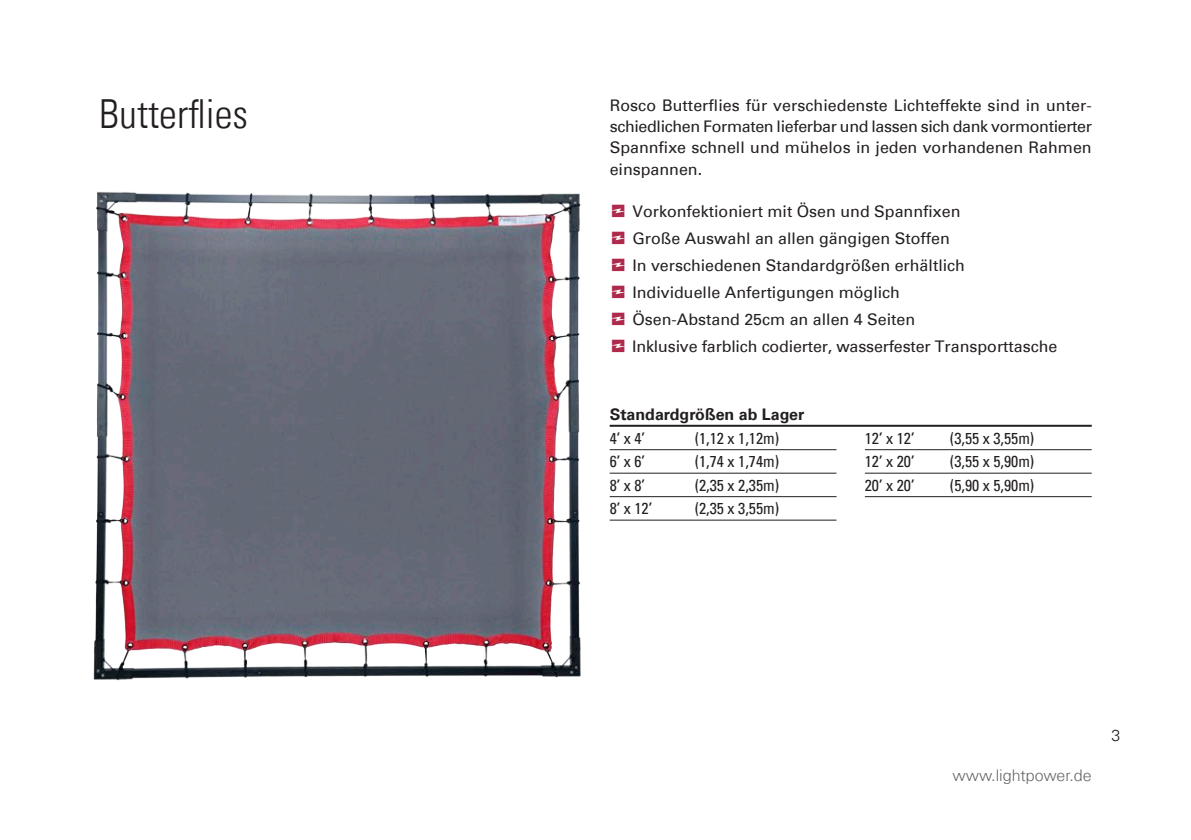
<style>
.page{position:relative;width:1191px;height:840px;background:#fff}
.page>*{position:absolute;margin:0;border:0;box-sizing:border-box;transform-origin:0 0}
.t1{font:40px "Univers Com 47 Light Cond";color:#231f20}
.t2{font:16px/26.8px "Univers Com 55 Roman";color:#231f20;text-align:justify}
.t3{font:condensed 16px "Univers Com 57";color:#231f20}
.t4{font:700 16px "Univers Com 65";color:#231f20}
.t5{font:300 16px "Univers Com 45";color:#636366}
.t6{font:300 16px "Univers Com 45";color:#231f20}
</style>
<div class="page">
<img style="left:93px;top:192px;width:633px;height:489px">
<hr style="left:609px;top:424px;width:482px;height:2px;background:#231f20">
<hr style="left:609px;top:449px;width:227px;height:1px;background:#231f20">
<hr style="left:609px;top:472px;width:227px;height:1px;background:#231f20">
<hr style="left:609px;top:496px;width:227px;height:1px;background:#231f20">
<hr style="left:609px;top:519px;width:227px;height:1px;background:#231f20">
<hr style="left:865px;top:449px;width:226px;height:1px;background:#231f20">
<hr style="left:865px;top:472px;width:226px;height:1px;background:#231f20">
<hr style="left:865px;top:496px;width:226px;height:1px;background:#231f20">
<svg style="left:612px;top:205px;width:12px;height:12px"></svg>
<svg style="left:612px;top:231px;width:12px;height:13px"></svg>
<svg style="left:612px;top:258px;width:12px;height:13px"></svg>
<svg style="left:612px;top:285px;width:12px;height:12px"></svg>
<svg style="left:612px;top:312px;width:12px;height:12px"></svg>
<svg style="left:612px;top:339px;width:12px;height:12px"></svg>
<h1 class="t1" style="left:99px;top:90px;width:150px">Butterflies</h1>
<p class="t2" style="left:609px;top:95px;width:484px;line-height:21.2px">Rosco Butterflies für verschiedenste Lichteffekte sind in unter&shy;schiedlichen Formaten lieferbar und lassen sich dank vormontierter Spannfixe schnell und mühelos in jeden vorhandenen Rahmen einspannen.</p>
<p class="t2" style="left:632px;top:198px;width:427px;text-align:left">Vorkonfektioniert mit Ösen und Spannfixen<br>Große Auswahl an allen gängigen Stoffen<br>In verschiedenen Standardgrößen erhältlich<br>Individuelle Anfertigungen möglich<br>Ösen-Abstand 25cm an allen 4 Seiten<br>Inklusive farblich codierter, wasserfester Transporttasche</p>
<p class="t4" style="left:609px;top:405px;width:196px">Standardgrößen ab Lager</p>
<p class="t3" style="left:609px;top:427px;width:37px">4’ x 4’</p>
<p class="t3" style="left:694px;top:427px;width:86px">(1,12 x 1,12m)</p>
<p class="t3" style="left:609px;top:451px;width:37px">6’ x 6’</p>
<p class="t3" style="left:694px;top:451px;width:86px">(1,74 x 1,74m)</p>
<p class="t3" style="left:609px;top:474px;width:37px">8’ x 8’</p>
<p class="t3" style="left:694px;top:474px;width:86px">(2,35 x 2,35m)</p>
<p class="t3" style="left:609px;top:498px;width:44px">8’ x 12’</p>
<p class="t3" style="left:694px;top:498px;width:86px">(2,35 x 3,55m)</p>
<p class="t3" style="left:865px;top:427px;width:51px">12’ x 12’</p>
<p class="t3" style="left:950px;top:427px;width:86px">(3,55 x 3,55m)</p>
<p class="t3" style="left:865px;top:451px;width:51px">12’ x 20’</p>
<p class="t3" style="left:950px;top:451px;width:86px">(3,55 x 5,90m)</p>
<p class="t3" style="left:865px;top:474px;width:51px">20’ x 20’</p>
<p class="t3" style="left:950px;top:474px;width:86px">(5,90 x 5,90m)</p>
<p class="t5" style="left:952px;top:764px;width:141px">www.lightpower.de</p>
<p class="t6" style="left:1111px;top:725px;width:10px">3</p>
</div>
